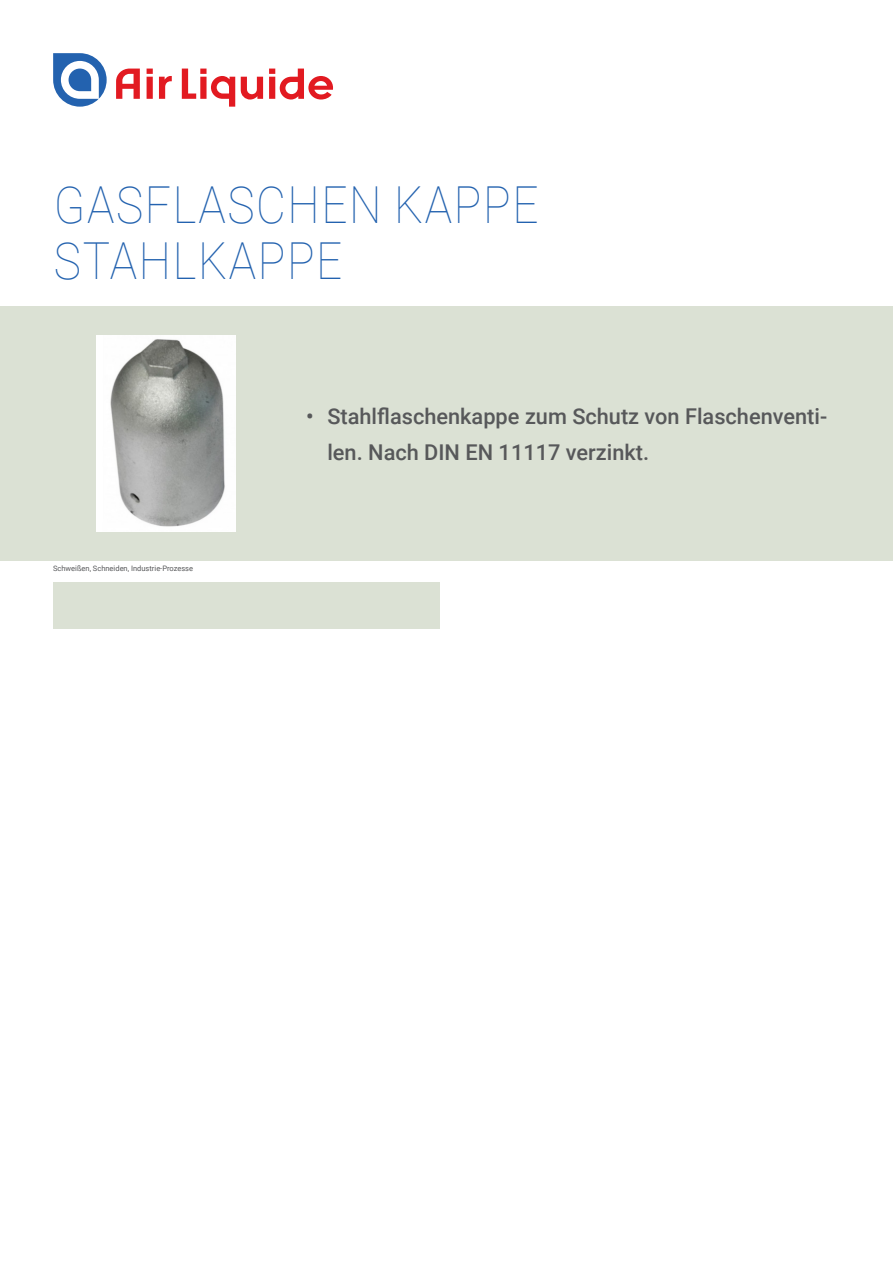
<style>
.page{position:relative;width:893px;height:1263px;background:#fff}
.page>*{position:absolute;margin:0;border:0;box-sizing:border-box;transform-origin:0 0}
.Titre_de_la_fiche{font:100 51px/55.5px "Roboto";letter-spacing:.035em;color:#2362af;scale:.9 1}
.t1{font:500 21.75px/36px "Roboto";color:#57585a}
.Equipe_Segmentation{font:7.5px "Roboto";color:#57585a}
</style>
<div class="page">
<svg style="left:53px;top:53px;width:54px;height:54px"></svg>
<svg style="left:159px;top:76px;width:13px;height:23px"></svg>
<svg style="left:147px;top:69px;width:6px;height:30px"></svg>
<svg style="left:116px;top:69px;width:24px;height:30px"></svg>
<svg style="left:241px;top:77px;width:22px;height:23px"></svg>
<svg style="left:182px;top:69px;width:53px;height:38px"></svg>
<svg style="left:269px;top:69px;width:64px;height:31px"></svg>
<div style="left:0;top:306px;width:893px;height:255px;background:#dbe1d4"></div>
<div style="left:53px;top:577px;width:387px;height:52px;background:#dbe1d4"></div>
<div style="left:0;top:561px;width:893px;height:20px;background:#fff"></div>
<img style="left:96px;top:336px;width:140px;height:195px">
<p class="Titre_de_la_fiche" style="left:54px;top:175px;width:540px">GASFLASCHEN KAPPE<br>STAHLKAPPE</p>
<p class="Equipe_Segmentation" style="left:53px;top:563px;width:141px">Schweißen, Schneiden, Industrie-Prozesse</p>
<p class="t1" style="left:327px;top:397px;width:501px;text-indent:-21px">• Stahlflaschenkappe zum Schutz von Flaschenventi&shy;len. Nach DIN EN 11117 verzinkt.</p>
</div>
